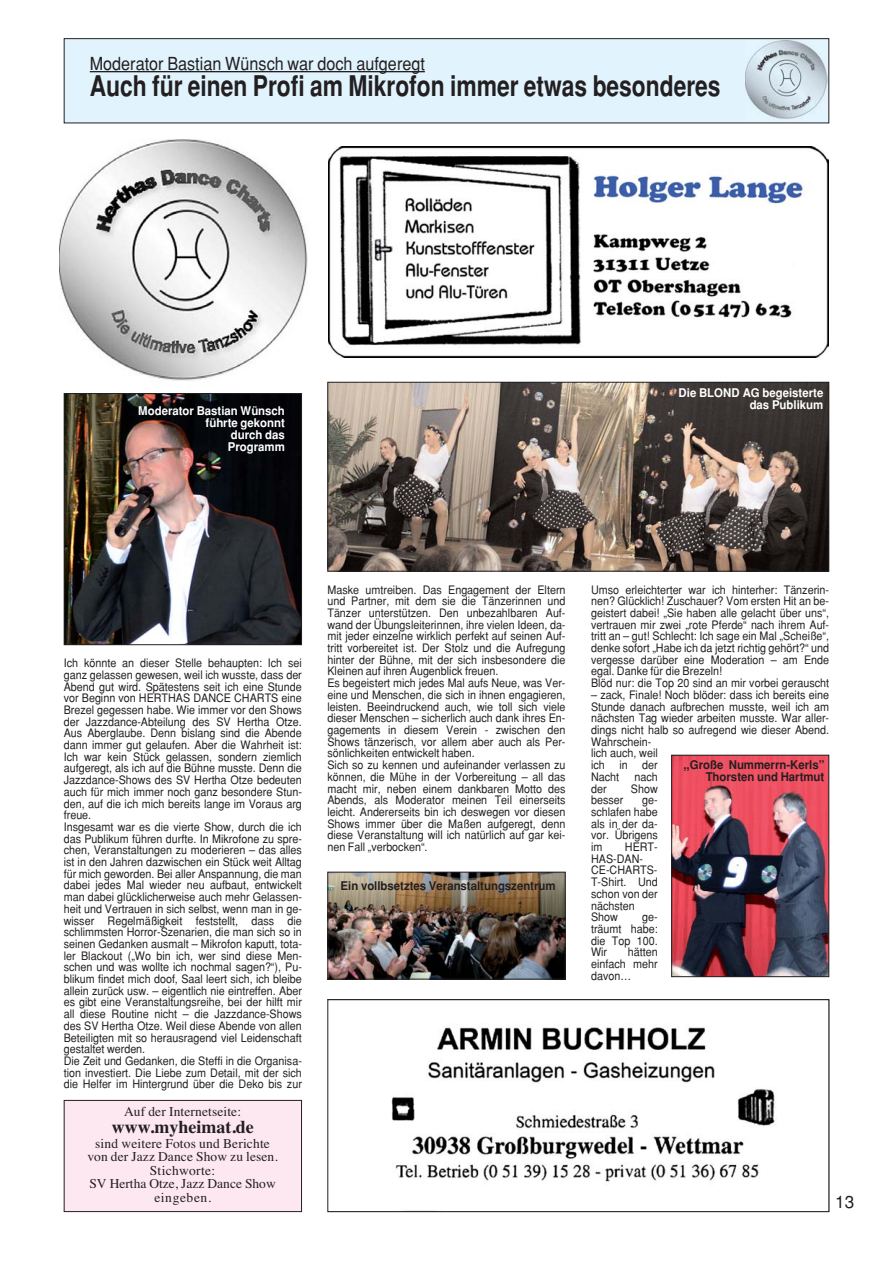
<style>
.page{position:relative;width:893px;height:1263px;background:#fff}
.page>*{position:absolute;margin:0;border:0;box-sizing:border-box;transform-origin:0 0}
.t1{font:700 28.5px "Helvetica";color:#231f20;scale:.8 1}
.t2{font:18px "Helvetica";color:#231f20;scale:.9 1}
.t3{font:700 18px "Times";color:#231f20}
.t4{font:17.25px "Helvetica";color:#231f20}
.t5{font:13.5px/13.5px "Times";letter-spacing:.01em;color:#231f20;text-align:center}
.t6{font:700 12px/12px "Helvetica";color:#fff;text-align:right;scale:.95 1}
.t7{font:700 12px/12px "Helvetica";color:#231f20;text-align:right;scale:.95 1}
.t8{font:11.7px/11.7px "Helvetica";color:#231f20;scale:.92 1}
</style>
<div class="page">
<div style="left:64px;top:39px;width:765px;height:84px;background:#e1f4fd"></div>
<div style="left:64px;top:38px;width:765px;height:85px;border:1px solid #231f20"></div>
<hr style="left:90px;top:71px;width:335px;height:1px;background:#231f20">
<div style="left:64px;top:1100px;width:238px;height:111px;background:#fde8f1"></div>
<div style="left:64px;top:1100px;width:238px;height:112px;border:1px solid #231f20"></div>
<img style="left:66px;top:395px;width:234px;height:248px">
<div style="left:64px;top:393px;width:238px;height:252px;border:1px solid #231f20"></div>
<img style="left:673px;top:757px;width:154px;height:218px">
<div style="left:671px;top:755px;width:158px;height:222px;border:1px solid #231f20"></div>
<img style="left:329px;top:384px;width:498px;height:185px">
<div style="left:327px;top:382px;width:502px;height:189px;border:1px solid #231f20"></div>
<img style="left:329px;top:874px;width:235px;height:103px">
<div style="left:327px;top:872px;width:239px;height:107px;border:1px solid #231f20"></div>
<img style="left:746px;top:40px;width:81px;height:82px">
<img style="left:329px;top:146px;width:500px;height:212px">
<img style="left:391px;top:1027px;width:384px;height:155px">
<div style="left:327px;top:999px;width:502px;height:213px;border:1px solid #231f20"></div>
<img style="left:60px;top:139px;width:248px;height:242px">
<p class="t2" style="left:90px;top:57px;width:374px">Moderator Bastian Wünsch war doch aufgeregt</p>
<p class="t1" style="left:90px;top:75px;width:790px">Auch für einen Profi am Mikrofon immer etwas besonderes</p>
<p class="t6" style="left:138px;top:406px;width:156px">Moderator Bastian Wünsch führte gekonnt<br>durch das<br>Programm</p>
<p class="t6" style="left:679px;top:388px;width:154px">Die BLOND AG begeisterte das Publikum</p>
<p class="t8" style="left:64px;top:658px;width:260px">Ich könnte an dieser Stelle behaupten: Ich sei ganz gelassen gewesen, weil ich wusste, dass der Abend gut wird. Spätestens seit ich eine Stunde vor Beginn von HERTHAS DANCE CHARTS eine Brezel gegessen habe. Wie immer vor den Shows der Jazzdance-Abteilung des SV Hertha Otze.<br>Aus Aberglaube. Denn bislang sind die Abende dann immer gut gelaufen. Aber die Wahrheit ist:<br>Ich war kein Stück gelassen, sondern ziemlich aufgeregt, als ich auf die Bühne musste. Denn die Jazzdance-Shows des SV Hertha Otze bedeuten auch für mich immer noch ganz besondere Stun&shy;den, auf die ich mich bereits lange im Voraus arg freue.<br>Insgesamt war es die vierte Show, durch die ich das Publikum führen durfte. In Mikrofone zu spre&shy;chen, Veranstaltungen zu moderieren – das alles ist in den Jahren dazwischen ein Stück weit Alltag für mich geworden. Bei aller Anspannung, die man dabei jedes Mal wieder neu aufbaut, entwickelt man dabei glücklicherweise auch mehr Gelassen&shy;heit und Vertrauen in sich selbst, wenn man in ge&shy;wisser Regelmäßigkeit feststellt, dass die schlimmsten Horror-Szenarien, die man sich so in seinen Gedanken ausmalt – Mikrofon kaputt, tota&shy;ler Blackout („Wo bin ich, wer sind diese Men&shy;schen und was wollte ich nochmal sagen?“), Pu&shy;blikum findet mich doof, Saal leert sich, ich bleibe allein zurück usw. – eigentlich nie eintreffen. Aber es gibt eine Veranstaltungsreihe, bei der hilft mir all diese Routine nicht – die Jazzdance-Shows des SV Hertha Otze. Weil diese Abende von allen Beteiligten mit so herausragend viel Leidenschaft gestaltet werden.<br>Die Zeit und Gedanken, die Steffi in die Organisa&shy;tion investiert. Die Liebe zum Detail, mit der sich die Helfer im Hintergrund über die Deko bis zur</p>
<p class="t5" style="left:124px;top:1106px;width:119px">Auf der Internetseite:</p>
<p class="t3" style="left:112px;top:1120px;width:143px">www.myheimat.de</p>
<p class="t5" style="left:87px;top:1138px;width:192px">sind weitere Fotos und Berichte von der Jazz Dance Show zu lesen.<br>Stichworte:<br>SV Hertha Otze, Jazz Dance Show eingeben.</p>
<p class="t8" style="left:327px;top:585px;width:260px">Maske umtreiben. Das Engagement der Eltern und Partner, mit dem sie die Tänzerinnen und Tänzer unterstützen. Den unbezahlbaren Auf&shy;wand der Übungsleiterinnen, ihre vielen Ideen, da&shy;mit jeder einzelne wirklich perfekt auf seinen Auf&shy;tritt vorbereitet ist. Der Stolz und die Aufregung hinter der Bühne, mit der sich insbesondere die Kleinen auf ihren Augenblick freuen.<br>Es begeistert mich jedes Mal aufs Neue, was Ver&shy;eine und Menschen, die sich in ihnen engagieren, leisten. Beeindruckend auch, wie toll sich viele dieser Menschen – sicherlich auch dank ihres En&shy;gagements in diesem Verein - zwischen den Shows tänzerisch, vor allem aber auch als Per&shy;sönlichkeiten entwickelt haben.<br>Sich so zu kennen und aufeinander verlassen zu können, die Mühe in der Vorbereitung – all das macht mir, neben einem dankbaren Motto des Abends, als Moderator meinen Teil einerseits leicht. Andererseits bin ich deswegen vor diesen Shows immer über die Maßen aufgeregt, denn diese Veranstaltung will ich natürlich auf gar kei&shy;nen Fall „verbocken“.</p>
<p class="t8" style="left:591px;top:585px;width:260px">Umso erleichterter war ich hinterher: Tänzerin&shy;nen? Glücklich! Zuschauer? Vom ersten Hit an be&shy;geistert dabei! „Sie haben alle gelacht über uns“, vertrauen mir zwei „rote Pferde“ nach ihrem Auf&shy;tritt an – gut! Schlecht: Ich sage ein Mal „Scheiße“, denke sofort „Habe ich da jetzt richtig gehört?“ und vergesse darüber eine Moderation – am Ende egal. Danke für die Brezeln!<br>Blöd nur: die Top 20 sind an mir vorbei gerauscht</p>
<p class="t8" style="left:591px;top:690px;width:260px">– zack, Finale! Noch blöder: dass ich bereits eine<br>Stunde danach aufbrechen musste, weil ich am nächsten Tag wieder arbeiten musste. War aller&shy;dings nicht halb so aufregend wie dieser Abend.<br>Wahrschein-<br>lich auch, weil<br>ich in der<br>Nacht</p>
<p class="t7" style="left:683px;top:760px;width:150px">,,Große Nummerrn-Kerls”<br>Thorsten und Hartmut</p>
<p class="t8" style="left:634px;top:772px;width:27px">nach</p>
<p class="t8" style="left:591px;top:784px;width:18px">der</p>
<p class="t8" style="left:631px;top:784px;width:31px">Show</p>
<p class="t8" style="left:591px;top:795px;width:37px">besser</p>
<p class="t8" style="left:591px;top:795px;width:74px;text-align:justify;text-indent:51px">ge&shy;schlafen habe als in der da&shy;vor. Übrigens im</p>
<p class="t8" style="left:591px;top:842px;width:74px;text-indent:34px">HERT-<br>HAS-DAN-<br>CE-CHARTS-<br>T-Shirt. Und schon von der nächsten<br>Show</p>
<p class="t7" style="left:341px;top:881px;width:228px">Ein vollbsetztes Veranstaltungszentrum</p>
<p class="t8" style="left:591px;top:912px;width:74px;text-align:justify;text-indent:51px">ge&shy;träumt habe: die Top 100.<br>Wir</p>
<p class="t8" style="left:591px;top:947px;width:74px;text-align:justify;text-indent:37px">hätten einfach mehr davon…</p>
<p class="t4" style="left:835px;top:1195px;width:21px">13</p>
</div>
